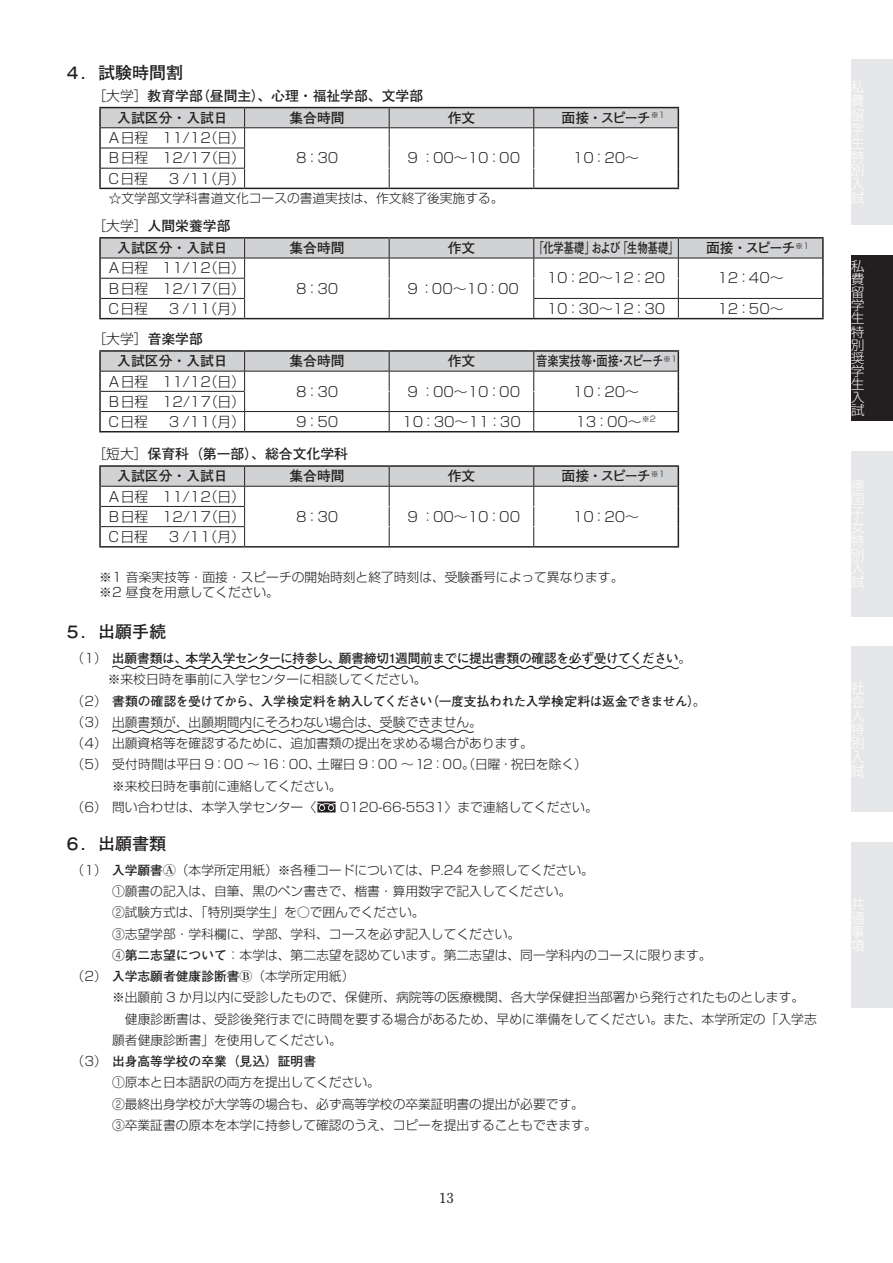
<style>
.page{position:relative;width:893px;height:1263px;background:#fff}
.page>*{position:absolute;margin:0;border:0;box-sizing:border-box;transform-origin:0 0}
.t1{font:700 16.95px "Futo Go B101 Pro";color:#231f20}
.t2{font:300 13.8px/20.2px "Shin Go Pro";color:#231f20}
.t3{font:700 13.8px/22px "Futo Go B101 Pro";color:#231f20}
.t4{font:700 13.8px "Futo Go B101 Pro";color:#231f20;scale:.74 1}
.t5{font:700 13.8px "Futo Go B101 Pro";color:#231f20;scale:.81 1}
.t6{font:700 13.8px "Futo Min A101 Pro";color:#231f20}
.t7{font:300 13.2px "Koz Go Pro";color:#fff;scale:1.05 1}
.t8{font:300 12.75px/21.3px "Shin Go Pro";color:#231f20}
.t9{font:700 12.75px "Futo Go B101 Pro";letter-spacing:-.025em;color:#231f20}
.t10{font:700 12.75px "Futo Go B101 Pro";color:#231f20}
.s1{font-family:"Shin Go Pro";font-weight:300}
.s2{font-family:"Futo Go B101 Pro";font-weight:700}
.s3{font-family:"Ryumin Pro";font-weight:700}
</style>
<div class="page">
<div style="left:851px;top:60px;width:42px;height:165px;background:#e6e7e9"></div>
<div style="left:851px;top:255px;width:42px;height:166px;background:#231f20"></div>
<div style="left:851px;top:451px;width:42px;height:166px;background:#e6e7e9"></div>
<div style="left:851px;top:646px;width:42px;height:166px;background:#e6e7e9"></div>
<div style="left:851px;top:842px;width:42px;height:166px;background:#e6e7e9"></div>
<hr style="left:99px;top:107px;width:146px;height:1px;background:#231f20">
<hr style="left:99px;top:108px;width:2px;height:20px;background:#231f20">
<hr style="left:245px;top:107px;width:144px;height:1px;background:#231f20">
<hr style="left:389px;top:107px;width:145px;height:1px;background:#231f20">
<hr style="left:534px;top:107px;width:145px;height:1px;background:#231f20">
<hr style="left:99px;top:128px;width:2px;height:20px;background:#231f20">
<hr style="left:99px;top:148px;width:2px;height:20px;background:#231f20">
<hr style="left:99px;top:168px;width:2px;height:20px;background:#231f20">
<svg style="left:100px;top:108px;width:579px;height:80px"></svg>
<hr style="left:99px;top:188px;width:146px;height:1px;background:#231f20">
<hr style="left:245px;top:188px;width:144px;height:1px;background:#231f20">
<hr style="left:389px;top:188px;width:145px;height:1px;background:#231f20">
<hr style="left:534px;top:188px;width:145px;height:1px;background:#231f20">
<hr style="left:99px;top:237px;width:146px;height:2px;background:#231f20">
<hr style="left:245px;top:237px;width:144px;height:2px;background:#231f20">
<hr style="left:389px;top:237px;width:145px;height:2px;background:#231f20">
<hr style="left:534px;top:237px;width:144px;height:2px;background:#231f20">
<hr style="left:678px;top:237px;width:146px;height:2px;background:#231f20">
<hr style="left:99px;top:318px;width:146px;height:1px;background:#231f20">
<hr style="left:245px;top:318px;width:144px;height:1px;background:#231f20">
<hr style="left:389px;top:318px;width:145px;height:1px;background:#231f20">
<hr style="left:534px;top:318px;width:144px;height:1px;background:#231f20">
<hr style="left:678px;top:318px;width:146px;height:1px;background:#231f20">
<svg style="left:99px;top:238px;width:725px;height:80px"></svg>
<hr style="left:99px;top:350px;width:146px;height:2px;background:#231f20">
<hr style="left:245px;top:350px;width:144px;height:2px;background:#231f20">
<hr style="left:389px;top:350px;width:145px;height:2px;background:#231f20">
<hr style="left:534px;top:350px;width:145px;height:2px;background:#231f20">
<svg style="left:99px;top:351px;width:580px;height:80px"></svg>
<hr style="left:99px;top:431px;width:146px;height:1px;background:#231f20">
<hr style="left:245px;top:431px;width:144px;height:1px;background:#231f20">
<hr style="left:389px;top:431px;width:145px;height:1px;background:#231f20">
<hr style="left:534px;top:431px;width:145px;height:1px;background:#231f20">
<hr style="left:99px;top:465px;width:146px;height:2px;background:#231f20">
<hr style="left:245px;top:465px;width:144px;height:2px;background:#231f20">
<hr style="left:389px;top:465px;width:145px;height:2px;background:#231f20">
<hr style="left:534px;top:465px;width:145px;height:2px;background:#231f20">
<svg style="left:99px;top:466px;width:580px;height:80px"></svg>
<hr style="left:99px;top:546px;width:146px;height:2px;background:#231f20">
<hr style="left:245px;top:546px;width:144px;height:2px;background:#231f20">
<hr style="left:389px;top:546px;width:145px;height:2px;background:#231f20">
<hr style="left:534px;top:546px;width:145px;height:2px;background:#231f20">
<svg style="left:112px;top:729px;width:362px;height:4px"></svg>
<svg style="left:111px;top:665px;width:568px;height:5px"></svg>
<svg style="left:317px;top:801px;width:19px;height:11px"></svg>
<h1 class="t1" style="left:64px;top:59px;width:121px">４．試験時間割</h1>
<p class="t3" style="left:117px;top:83px;width:307px;text-indent:-25px"><span class="s1">［大学］</span>教育学部（昼間主）、心理・福祉学部、文学部入試区分・入試日</p>
<p class="t3" style="left:289px;top:105px;width:57px">集合時間</p>
<p class="t3" style="left:448px;top:105px;width:29px">作文</p>
<p class="t3" style="left:562px;top:105px;width:105px">面接・スピーチ<sup>※1</sup></p>
<p class="t2" style="left:109px;top:126px;width:138px">A日程　11/12（日）<br>B日程　12/17（日）</p>
<p class="t2" style="left:296px;top:146px;width:43px">8：30</p>
<p class="t2" style="left:407px;top:146px;width:114px">9 ：00～10：00</p>
<p class="t2" style="left:573px;top:146px;width:68px">10：20～</p>
<p class="t2" style="left:109px;top:166px;width:41px">C日程</p>
<p class="t2" style="left:169px;top:166px;width:78px">3 /11（月）</p>
<p class="t3" style="left:92px;top:213px;width:140px;text-align:right"><span class="s1">［大学］</span>人間栄養学部入試区分・入試日</p>
<p class="t8" style="left:109px;top:186px;width:396px">☆文学部文学科書道文化コースの書道実技は、作文終了後実施する。</p>
<p class="t3" style="left:289px;top:235px;width:57px">集合時間</p>
<p class="t3" style="left:448px;top:235px;width:29px">作文</p>
<p class="t4" style="left:534px;top:237px;width:197px">「化学基礎」および「生物基礎」</p>
<p class="t3" style="left:706px;top:235px;width:105px">面接・スピーチ<sup>※1</sup></p>
<p class="t2" style="left:109px;top:256px;width:138px">A日程　11/12（日）<br>B日程　12/17（日）</p>
<p class="t2" style="left:296px;top:277px;width:43px">8：30</p>
<p class="t2" style="left:407px;top:277px;width:113px">9：00～10：00</p>
<p class="t2" style="left:547px;top:266px;width:120px">10：20～12：20</p>
<p class="t2" style="left:717px;top:266px;width:68px">12：40～</p>
<p class="t2" style="left:109px;top:297px;width:41px">C日程</p>
<p class="t2" style="left:169px;top:297px;width:78px">3 /11（月）</p>
<p class="t2" style="left:547px;top:297px;width:120px">10：30～12：30</p>
<p class="t2" style="left:717px;top:297px;width:68px">12：50～</p>
<p class="t2" style="left:92px;top:327px;width:112px">［大学］<span class="s2">音楽学部</span></p>
<p class="t3" style="left:117px;top:348px;width:112px">入試区分・入試日</p>
<p class="t3" style="left:289px;top:348px;width:57px">集合時間</p>
<p class="t3" style="left:448px;top:348px;width:29px">作文</p>
<p class="t5" style="left:536px;top:350px;width:175px">音楽実技等・面接・スピーチ<sup>※1</sup></p>
<p class="t2" style="left:109px;top:369px;width:138px">A日程　11/12（日）<br>B日程　12/17（日）</p>
<p class="t2" style="left:296px;top:380px;width:43px">8：30</p>
<p class="t2" style="left:407px;top:380px;width:114px">9 ：00～10：00</p>
<p class="t2" style="left:573px;top:380px;width:68px">10：20～</p>
<p class="t2" style="left:109px;top:410px;width:41px">C日程</p>
<p class="t2" style="left:169px;top:410px;width:78px">3 /11（月）</p>
<p class="t2" style="left:296px;top:410px;width:43px">9：50</p>
<p class="t2" style="left:402px;top:410px;width:120px">10：30～11：30</p>
<p class="t2" style="left:575px;top:410px;width:82px">13：00～<sup>※2</sup></p>
<p class="t3" style="left:117px;top:441px;width:232px;text-indent:-25px"><span class="s1">［短大］</span>保育科（第一部）、総合文化学科入試区分・入試日</p>
<p class="t3" style="left:289px;top:463px;width:57px">集合時間</p>
<p class="t3" style="left:448px;top:463px;width:29px">作文</p>
<p class="t3" style="left:562px;top:463px;width:105px">面接・スピーチ<sup>※1</sup></p>
<p class="t2" style="left:109px;top:484px;width:138px">A日程　11/12（日）<br>B日程　12/17（日）</p>
<p class="t2" style="left:296px;top:505px;width:43px">8：30</p>
<p class="t2" style="left:407px;top:505px;width:114px">9 ：00～10：00</p>
<p class="t2" style="left:573px;top:505px;width:68px">10：20～</p>
<p class="t2" style="left:109px;top:525px;width:41px">C日程</p>
<p class="t2" style="left:169px;top:525px;width:78px">3 /11（月）</p>
<p class="t8" style="left:99px;top:568px;width:526px;line-height:15.3px">※1 音楽実技等・面接・スピーチの開始時刻と終了時刻は、受験番号によって異なります。※2 昼食を用意してください。</p>
<h1 class="t1" style="left:64px;top:618px;width:104px">５．出願手続</h1>
<p class="t9" style="left:72px;top:648px;width:621px"><span class="s1">（1）</span>出願書類は、本学入学センターに持参し、願書締切1週間前までに提出書類の確認を必ず受けてください。</p>
<p class="t8" style="left:78px;top:667px;width:350px">　　 ※来校日時を事前に入学センターに相談してください。</p>
<p class="t9" style="left:72px;top:691px;width:635px"><span class="s1">（2）</span>書類の確認を受けてから、入学検定料を納入してください（一度支払われた入学検定料は返金できません）。</p>
<p class="t8" style="left:72px;top:710px;width:412px">（3）出願書類が、出願期間内にそろわない場合は、受験できません。</p>
<p class="t8" style="left:72px;top:731px;width:463px">（4）出願資格等を確認するために、追加書類の提出を求める場合があります。</p>
<p class="t8" style="left:72px;top:752px;width:517px">（5）受付時間は平日 9：00 ～16：00、土曜日 9：00 ～12：00。（日曜・祝日を除く）</p>
<p class="t8" style="left:112px;top:774px;width:231px">※来校日時を事前に連絡してください。</p>
<p class="t8" style="left:72px;top:795px;width:246px">（6）問い合わせは、本学入学センター〈</p>
<p class="t8" style="left:340px;top:795px;width:259px">0120-66-5531〉まで連絡してください。</p>
<h1 class="t1" style="left:64px;top:830px;width:104px">６．出願書類</h1>
<p class="t8" style="left:72px;top:858px;width:524px">（1）<span class="s2">入学願書</span><span class="s3">Ⓐ</span>（本学所定用紙）※各種コードについては、P.24 を参照してください。</p>
<p class="t8" style="left:112px;top:879px;width:461px">①願書の記入は、自筆、黒のペン書きで、楷書・算用数字で記入してください。</p>
<p class="t8" style="left:112px;top:900px;width:314px">②試験方式は、「特別奨学生」を○で囲んでください。</p>
<p class="t8" style="left:112px;top:921px;width:410px">③志望学部・学科欄に、学部、学科、コースを必ず記入してください。</p>
<p class="t8" style="left:112px;top:943px;width:601px">④ <span class="s2">第二志望について</span>：本学は、第二志望を認めています。第二志望は、同一学科内のコースに限ります。</p>
<p class="t8" style="left:72px;top:964px;width:284px">（2）<span class="s2">入学志願者健康診断書</span><span class="s3">Ⓑ</span>（本学所定用紙）</p>
<p class="t8" style="left:112px;top:985px;width:694px">※出願前 3 か月以内に受診したもので、保健所、病院等の医療機関、各大学保健担当部署から発行されたものとします。</p>
<p class="t8" style="left:125px;top:1006px;width:693px">健康診断書は、受診後発行までに時間を要する場合があるため、早めに準備をしてください。また、本学所定の「入学志</p>
<p class="t8" style="left:112px;top:1028px;width:231px">願者健康診断書」を使用してください。</p>
<p class="t10" style="left:72px;top:1051px;width:246px"><span class="s1">（3）</span>出身高等学校の卒業（見込）証明書</p>
<p class="t8" style="left:112px;top:1070px;width:486px">①原本と日本語訳の両方を提出してください。<br>②最終出身学校が大学等の場合も、必ず高等学校の卒業証明書の提出が必要です。<br>③卒業証書の原本を本学に持参して確認のうえ、コピーを提出することもできます。</p>
<p class="t6" style="left:439px;top:1187px;width:16px">13</p>
<p class="t7" style="left:851px;top:257px;width:15px">私</p>
<p class="t7" style="left:851px;top:270px;width:15px">費</p>
<p class="t7" style="left:851px;top:284px;width:15px">留</p>
<p class="t7" style="left:851px;top:297px;width:15px">学</p>
<p class="t7" style="left:851px;top:310px;width:15px">生</p>
<p class="t7" style="left:851px;top:323px;width:15px">特</p>
<p class="t7" style="left:851px;top:336px;width:15px">別</p>
<p class="t7" style="left:851px;top:349px;width:15px">奨</p>
<p class="t7" style="left:851px;top:362px;width:15px">学</p>
<p class="t7" style="left:851px;top:376px;width:15px">生</p>
<p class="t7" style="left:851px;top:389px;width:15px">入</p>
<p class="t7" style="left:851px;top:402px;width:15px">試</p>
</div>
